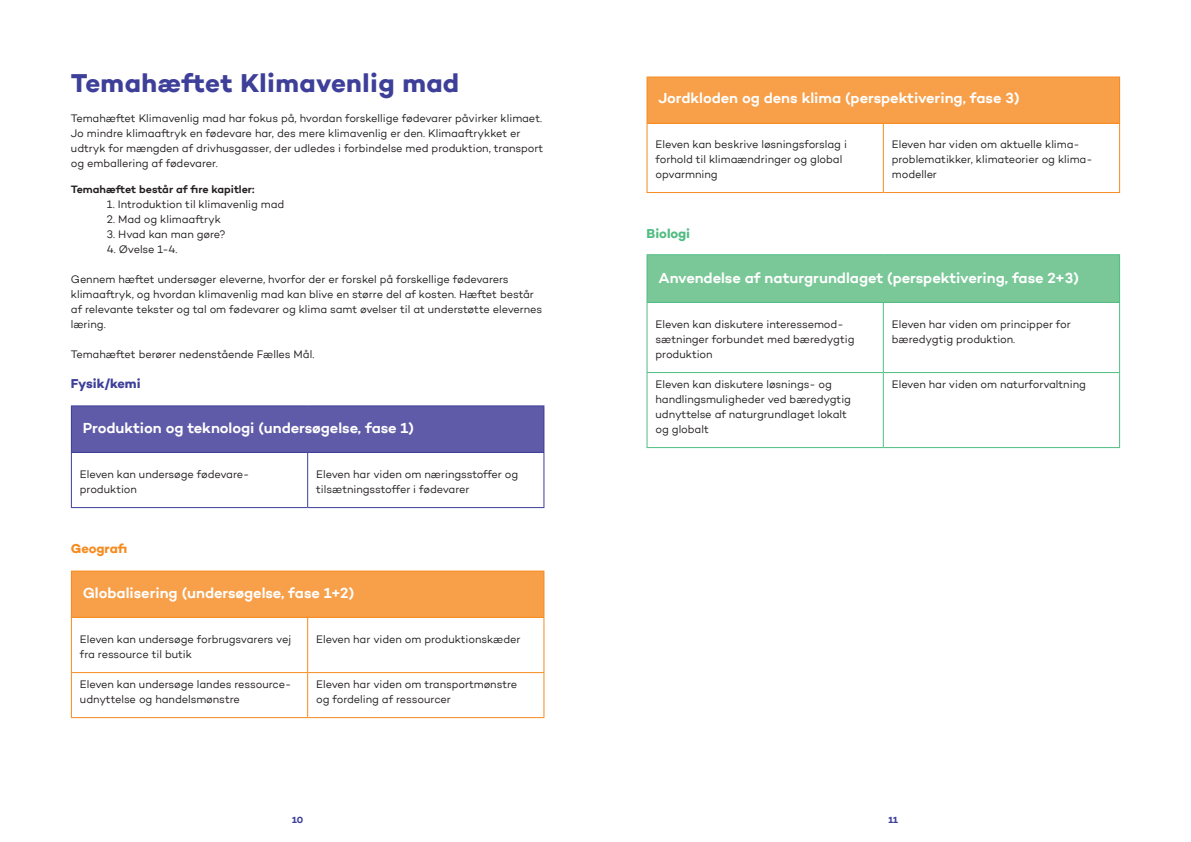
<style>
.page{position:relative;width:1191px;height:842px;background:#fff}
.page>*{position:absolute;margin:0;border:0;box-sizing:border-box;transform-origin:0 0}
.t1{font:700 26px "Campton";letter-spacing:.015em;color:#3e3f99}
.t2{font:600 15px "Campton";letter-spacing:-.005em;color:#fff}
.t3{font:700 13px "Campton";letter-spacing:-.01em;color:#3e3f99}
.t4{font:13px "Campton Bold 2";color:#f68b1f}
.t5{font:700 13px "Campton";letter-spacing:-.005em;color:#51bd83}
.t6{font:11px/15px "Campton Book 2";letter-spacing:-.005em;color:#231f20}
.t7{font:11px/15px "Campton";letter-spacing:-.005em;color:#231f20}
.t8{font:11px "Campton Semi Bold 2";letter-spacing:-.005em;color:#231f20}
.t9{font:700 9px "Campton";color:#3e3f99}
.s1{font-family:"Campton"}
.s2{font-family:"Campton Book 2"}
</style>
<div class="page">
<div style="left:71px;top:406px;width:473px;height:46px;background:#5f5ba8"></div>
<hr style="left:71px;top:453px;width:1px;height:54px;background:#3e3f99">
<hr style="left:307px;top:453px;width:1px;height:54px;background:#3e3f99">
<hr style="left:543px;top:453px;width:1px;height:54px;background:#3e3f99">
<hr style="left:71px;top:507px;width:237px;height:1px;background:#3e3f99">
<hr style="left:308px;top:507px;width:236px;height:1px;background:#3e3f99">
<hr style="left:71px;top:405px;width:237px;height:1px;background:#3e3f99">
<hr style="left:71px;top:406px;width:1px;height:46px;background:#3e3f99">
<hr style="left:308px;top:405px;width:236px;height:1px;background:#3e3f99">
<hr style="left:543px;top:406px;width:1px;height:46px;background:#3e3f99">
<hr style="left:71px;top:452px;width:237px;height:1px;background:#3e3f99">
<hr style="left:308px;top:452px;width:236px;height:1px;background:#3e3f99">
<div style="left:71px;top:571px;width:473px;height:46px;background:#f89f49"></div>
<hr style="left:71px;top:571px;width:237px;height:1px;background:#f68b1f">
<hr style="left:71px;top:572px;width:1px;height:45px;background:#f68b1f">
<hr style="left:308px;top:571px;width:236px;height:1px;background:#f68b1f">
<hr style="left:543px;top:572px;width:1px;height:45px;background:#f68b1f">
<hr style="left:71px;top:617px;width:237px;height:1px;background:#f68b1f">
<hr style="left:308px;top:617px;width:236px;height:1px;background:#f68b1f">
<hr style="left:71px;top:618px;width:1px;height:54px;background:#f68b1f">
<hr style="left:307px;top:618px;width:1px;height:54px;background:#f68b1f">
<hr style="left:543px;top:618px;width:1px;height:54px;background:#f68b1f">
<hr style="left:71px;top:672px;width:237px;height:1px;background:#f68b1f">
<hr style="left:71px;top:673px;width:1px;height:44px;background:#f68b1f">
<hr style="left:308px;top:672px;width:236px;height:1px;background:#f68b1f">
<hr style="left:307px;top:673px;width:1px;height:44px;background:#f68b1f">
<hr style="left:543px;top:673px;width:1px;height:44px;background:#f68b1f">
<hr style="left:71px;top:717px;width:237px;height:1px;background:#f68b1f">
<hr style="left:308px;top:717px;width:236px;height:1px;background:#f68b1f">
<div style="left:647px;top:77px;width:472px;height:46px;background:#f89f49"></div>
<hr style="left:646px;top:77px;width:237px;height:1px;background:#f68b1f">
<hr style="left:646px;top:78px;width:1px;height:45px;background:#f68b1f">
<hr style="left:883px;top:77px;width:237px;height:1px;background:#f68b1f">
<hr style="left:1119px;top:78px;width:1px;height:45px;background:#f68b1f">
<hr style="left:646px;top:123px;width:237px;height:1px;background:#f68b1f">
<hr style="left:883px;top:123px;width:237px;height:1px;background:#f68b1f">
<hr style="left:646px;top:124px;width:1px;height:68px;background:#f68b1f">
<hr style="left:882px;top:124px;width:1px;height:68px;background:#f68b1f">
<hr style="left:1119px;top:124px;width:1px;height:68px;background:#f68b1f">
<hr style="left:646px;top:192px;width:237px;height:1px;background:#f68b1f">
<hr style="left:883px;top:192px;width:237px;height:1px;background:#f68b1f">
<div style="left:647px;top:255px;width:472px;height:47px;background:#7ac898"></div>
<hr style="left:646px;top:254px;width:237px;height:1px;background:#51bd83">
<hr style="left:646px;top:255px;width:1px;height:47px;background:#51bd83">
<hr style="left:883px;top:254px;width:237px;height:1px;background:#51bd83">
<hr style="left:1119px;top:255px;width:1px;height:47px;background:#51bd83">
<hr style="left:646px;top:302px;width:237px;height:1px;background:#51bd83">
<hr style="left:883px;top:302px;width:237px;height:1px;background:#51bd83">
<hr style="left:646px;top:303px;width:1px;height:69px;background:#51bd83">
<hr style="left:882px;top:303px;width:1px;height:69px;background:#51bd83">
<hr style="left:1119px;top:303px;width:1px;height:69px;background:#51bd83">
<hr style="left:646px;top:372px;width:237px;height:1px;background:#51bd83">
<hr style="left:646px;top:373px;width:1px;height:74px;background:#51bd83">
<hr style="left:883px;top:372px;width:237px;height:1px;background:#51bd83">
<hr style="left:882px;top:373px;width:1px;height:74px;background:#51bd83">
<hr style="left:1119px;top:373px;width:1px;height:74px;background:#51bd83">
<hr style="left:646px;top:447px;width:237px;height:1px;background:#51bd83">
<hr style="left:883px;top:447px;width:237px;height:1px;background:#51bd83">
<h1 class="t1" style="left:71px;top:66px;width:390px">Temahæftet Klimavenlig mad</h1>
<p class="t6" style="left:71px;top:110px;width:474px">Temahæftet Klimavenlig mad har fokus på, hvordan forskellige fødevarer påvirker klimaet.<br>Jo mindre klimaaftryk en fødevare har, des mere klimavenlig er den. Klimaaftrykket er udtryk for mængden af drivhusgasser, der udledes i forbindelse med produktion, transport og emballering af fødevarer.</p>
<h2 class="t8" style="left:71px;top:183px;width:185px">Temahæftet består af fire kapitler:</h2>
<p class="t7" style="left:107px;top:197px;width:179px">1. Introduktion til klimavenlig mad</p>
<p class="t6" style="left:107px;top:212px;width:116px">2. Mad og klimaaftryk</p>
<p class="t6" style="left:107px;top:227px;width:120px">3. Hvad kan man gøre?</p>
<p class="t7" style="left:107px;top:242px;width:72px">4. Øvelse 1-4.</p>
<p class="t6" style="left:71px;top:272px;width:473px">Gennem hæftet undersøger eleverne, hvorfor der er forskel på forskellige fødevarers klimaaftryk, og hvordan klimavenlig mad kan blive en større del af kosten. Hæftet består af relevante tekster og tal om fødevarer og klima samt øvelser til at understøtte elevernes <span class="s1">læring.</span></p>
<p class="t6" style="left:71px;top:347px;width:245px">Temahæftet berører nedenstående Fælles Mål.</p>
<h2 class="t3" style="left:71px;top:376px;width:71px">Fysik/kemi</h2>
<p class="t2" style="left:83px;top:419px;width:333px">Produktion og teknologi (undersøgelse, fase 1)</p>
<p class="t6" style="left:80px;top:467px;width:171px">Eleven kan undersøge fødevare&shy;<span class="s1">produktion</span></p>
<p class="t7" style="left:316px;top:467px;width:203px">Eleven har viden om næringsstoffer og <span class="s2">tilsætningsstoffer i fødevarer</span></p>
<h2 class="t4" style="left:71px;top:541px;width:58px">Geografi</h2>
<p class="t2" style="left:83px;top:584px;width:273px">Globalisering (undersøgelse, fase 1+2)</p>
<p class="t6" style="left:80px;top:632px;width:213px">Eleven kan undersøge forbrugsvarers vej <span class="s1">fra ressource til butik</span></p>
<p class="t7" style="left:316px;top:632px;width:206px">Eleven har viden om produktionskæder</p>
<p class="t6" style="left:80px;top:677px;width:439px">Eleven kan undersøge landes ressource<span class="s1">-</span> Eleven har viden om transportmønstre udnyttelse og handelsmønstre</p>
<p class="t7" style="left:316px;top:692px;width:136px">og fordeling af ressourcer</p>
<p class="t2" style="left:658px;top:89px;width:363px">Jordkloden og dens klima (perspektivering, fase 3)</p>
<p class="t7" style="left:655px;top:137px;width:193px"><span class="s2">Eleven kan beskrive løsningsforslag i </span>forhold til klimaændringer og global opvarmning</p>
<p class="t7" style="left:891px;top:137px;width:202px">Eleven har viden om aktuelle klima&shy;<span class="s2">problematikker, klimateorier og klima&shy;</span>modeller</p>
<h2 class="t5" style="left:646px;top:226px;width:45px">Biologi</h2>
<p class="t2" style="left:658px;top:269px;width:422px">Anvendelse af naturgrundlaget (perspektivering, fase 2+3)</p>
<p class="t7" style="left:655px;top:317px;width:200px">Eleven kan diskutere interessemod&shy;sætninger forbundet med bæredygtig produktion</p>
<p class="t7" style="left:891px;top:317px;width:180px">Eleven har viden om principper for bæredygtig produktion.</p>
<p class="t7" style="left:655px;top:377px;width:197px"><span class="s2">Eleven kan diskutere løsnings- og </span>handlingsmuligheder ved bæredygtig udnyttelse af naturgrundlaget lokalt og globalt</p>
<p class="t7" style="left:891px;top:377px;width:195px">Eleven har viden om naturforvaltning</p>
<p class="t9" style="left:292px;top:815px;width:13px">10</p>
<p class="t9" style="left:888px;top:815px;width:11px">11</p>
</div>
